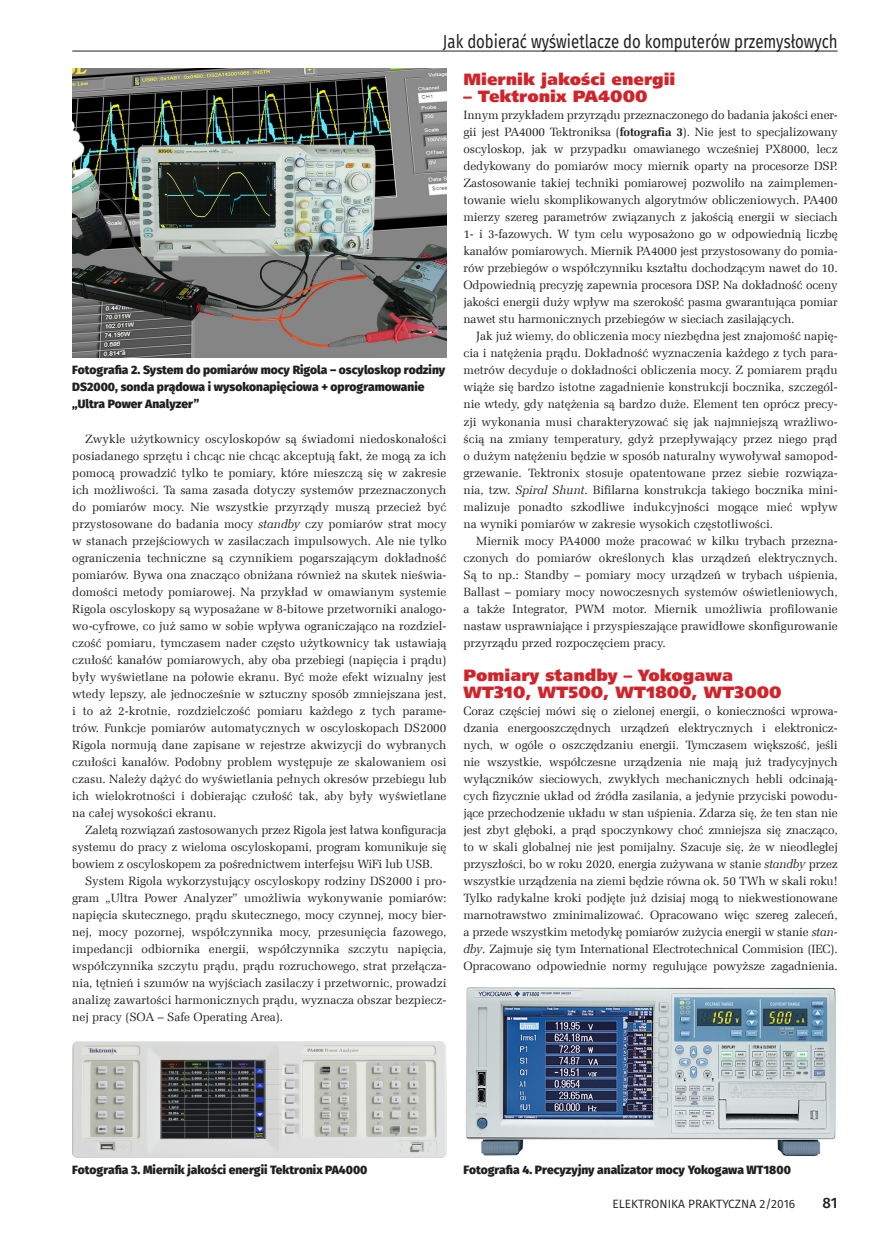
<style>
.page{position:relative;width:893px;height:1234px;background:#fff}
.page>*{position:absolute;margin:0;border:0;box-sizing:border-box;transform-origin:0 0}
.t1{font:18.75px "Fira Sans";color:#231f20;scale:.8 1}
._3_Srodtytul_kurs{font:16.5px/17px "Humnst 777 X Blk EU";color:#d1232a}
.t2{font:500 15px "Fira Sans";color:#231f20}
._1_Body{font:12px/17px "Zapf Ellipt EU";color:#231f20;text-align:justify}
._4_Podpis{font:800 12px/17px "Fira Sans";color:#231f20}
.t3{font:12px "Fira Sans";color:#231f20}
.s1{font-style:italic}
.s2{font-weight:700}
</style>
<div class="page">
<img style="left:72px;top:68px;width:374px;height:289px">
<img style="left:72px;top:1041px;width:374px;height:116px">
<img style="left:466px;top:987px;width:370px;height:169px">
<hr style="left:72px;top:51px;width:766px;height:1px;background:#231f20">
<p class="t1" style="left:443px;top:28px;width:495px">Jak dobierać wyświetlacze do komputerów przemysłowych</p>
<p class="_4_Podpis" style="left:72px;top:361px;width:374px">Fotografia 2. System do pomiarów mocy Rigola – oscyloskop rodziny<br>DS2000, sonda prądowa i wysokonapięciowa + oprogramowanie „Ultra Power Analyzer”</p>
<p class="_1_Body" style="left:72px;top:430px;width:376px;text-indent:13px">Zwykle użytkownicy oscyloskopów są świadomi niedoskonałości posiadanego sprzętu i chcąc nie chcąc akceptują fakt, że mogą za ich pomocą prowadzić tylko te pomiary, które mieszczą się w zakresie ich możliwości. Ta sama zasada dotyczy systemów przeznaczonych do pomiarów mocy. Nie wszystkie przyrządy muszą przecież być przystosowane do badania mocy <span class="s1">standby</span> czy pomiarów strat mocy w stanach przejściowych w zasilaczach impulsowych. Ale nie tylko ograniczenia techniczne są czynnikiem pogarszającym dokładność pomiarów. Bywa ona znacząco obniżana również na skutek nieświa&shy;domości metody pomiarowej. Na przykład w omawianym systemie Rigola oscyloskopy są wyposażane w 8-bitowe przetworniki analogo&shy;wo-cyfrowe, co już samo w sobie wpływa ograniczająco na rozdziel&shy;czość pomiaru, tymczasem nader często użytkownicy tak ustawiają czułość kanałów pomiarowych, aby oba przebiegi (napięcia i prądu) były wyświetlane na połowie ekranu. Być może efekt wizualny jest wtedy lepszy, ale jednocześnie w sztuczny sposób zmniejszana jest, i to aż 2-krotnie, rozdzielczość pomiaru każdego z tych parame&shy;trów. Funkcje pomiarów automatycznych w oscyloskopach DS2000<br>Rigola normują dane zapisane w rejestrze akwizycji do wybranych czułości kanałów. Podobny problem występuje ze skalowaniem osi czasu. Należy dążyć do wyświetlania pełnych okresów przebiegu lub ich wielokrotności i dobierając czułość tak, aby były wyświetlane na całej wysokości ekranu.</p>
<p class="_1_Body" style="left:72px;top:821px;width:376px;text-indent:13px">Zaletą rozwiązań zastosowanych przez Rigola jest łatwa konfiguracja systemu do pracy z wieloma oscyloskopami, program komunikuje się bowiem z oscyloskopem za pośrednictwem interfejsu WiFi lub USB.</p>
<p class="_1_Body" style="left:72px;top:872px;width:376px;text-indent:13px">System Rigola wykorzystujący oscyloskopy rodziny DS2000 i pro&shy;gram „Ultra Power Analyzer” umożliwia wykonywanie pomiarów: napięcia skutecznego, prądu skutecznego, mocy czynnej, mocy bier&shy;nej, mocy pozornej, współczynnika mocy, przesunięcia fazowego, impedancji odbiornika energii, współczynnika szczytu napięcia, współczynnika szczytu prądu, prądu rozruchowego, strat przełącza&shy;nia, tętnień i szumów na wyjściach zasilaczy i przetwornic, prowadzi analizę zawartości harmonicznych prądu, wyznacza obszar bezpiecz&shy;nej pracy (SOA – Safe Operating Area).</p>
<p class="_3_Srodtytul_kurs" style="left:463px;top:71px;width:213px">Miernik jakości energii</p>
<p class="_3_Srodtytul_kurs" style="left:463px;top:88px;width:185px">– Tektronix PA4000</p>
<p class="_1_Body" style="left:463px;top:107px;width:376px">Innym przykładem przyrządu przeznaczonego do badania jakości ener&shy;gii jest PA4000 Tektroniksa (<span class="s2">fotografia 3</span>). Nie jest to specjalizowany oscyloskop, jak w przypadku omawianego wcześniej PX8000, lecz dedykowany do pomiarów mocy miernik oparty na procesorze DSP.<br>Zastosowanie takiej techniki pomiarowej pozwoliło na zaimplemen&shy;towanie wielu skomplikowanych algorytmów obliczeniowych. PA400 mierzy szereg parametrów związanych z jakością energii w sieciach 1- i 3-fazowych. W tym celu wyposażono go w odpowiednią liczbę kanałów pomiarowych. Miernik PA4000 jest przystosowany do pomia&shy;rów przebiegów o współczynniku kształtu dochodzącym nawet do 10.<br>Odpowiednią precyzję zapewnia procesora DSP. Na dokładność oceny jakości energii duży wpływ ma szerokość pasma gwarantująca pomiar nawet stu harmonicznych przebiegów w sieciach zasilających.</p>
<p class="_1_Body" style="left:463px;top:328px;width:376px;text-indent:13px">Jak już wiemy, do obliczenia mocy niezbędna jest znajomość napię&shy;cia i natężenia prądu. Dokładność wyznaczenia każdego z tych para&shy;metrów decyduje o dokładności obliczenia mocy. Z pomiarem prądu wiąże się bardzo istotne zagadnienie konstrukcji bocznika, szczegól&shy;nie wtedy, gdy natężenia są bardzo duże. Element ten oprócz precy&shy;zji wykonania musi charakteryzować się jak najmniejszą wrażliwo&shy;ścią na zmiany temperatury, gdyż przepływający przez niego prąd o dużym natężeniu będzie w sposób naturalny wywoływał samopod&shy;grzewanie. Tektronix stosuje opatentowane przez siebie rozwiąza&shy;nia, tzw. <span class="s1">Spiral Shunt</span>. Bifilarna konstrukcja takiego bocznika mini&shy;malizuje ponadto szkodliwe indukcyjności mogące mieć wpływ na wyniki pomiarów w zakresie wysokich częstotliwości.</p>
<p class="_1_Body" style="left:463px;top:532px;width:376px;text-indent:13px">Miernik mocy PA4000 może pracować w kilku trybach przezna&shy;czonych do pomiarów określonych klas urządzeń elektrycznych.<br>Są to np.: Standby – pomiary mocy urządzeń w trybach uśpienia, Ballast – pomiary mocy nowoczesnych systemów oświetleniowych, a także Integrator, PWM motor. Miernik umożliwia profilowanie nastaw usprawniające i przyspieszające prawidłowe skonfigurowanie przyrządu przed rozpoczęciem pracy.</p>
<p class="_3_Srodtytul_kurs" style="left:463px;top:667px;width:320px">Pomiary standby – Yokogawa<br>WT310, WT500, WT1800, WT3000</p>
<p class="_1_Body" style="left:463px;top:702px;width:376px">Coraz częściej mówi się o zielonej energii, o konieczności wprowa&shy;dzania energooszczędnych urządzeń elektrycznych i elektronicz&shy;nych, w ogóle o oszczędzaniu energii. Tymczasem większość, jeśli nie wszystkie, współczesne urządzenia nie mają już tradycyjnych wyłączników sieciowych, zwykłych mechanicznych hebli odcinają&shy;cych fizycznie układ od źródła zasilania, a jedynie przyciski powodu&shy;jące przechodzenie układu w stan uśpienia. Zdarza się, że ten stan nie jest zbyt głęboki, a prąd spoczynkowy choć zmniejsza się znacząco, to w skali globalnej nie jest pomijalny. Szacuje się, że w nieodległej przyszłości, bo w roku 2020, energia zużywana w stanie <span class="s1">standby</span> przez wszystkie urządzenia na ziemi będzie równa ok. 50 TWh w skali roku!<br>Tylko radykalne kroki podjęte już dzisiaj mogą to niekwestionowane marnotrawstwo zminimalizować. Opracowano więc szereg zaleceń, a przede wszystkim metodykę pomiarów zużycia energii w stanie <span class="s1">stan&shy;dby</span>. Zajmuje się tym International Electrotechnical Commision (IEC).<br>Opracowano odpowiednie normy regulujące powyższe zagadnienia.</p>
<p class="_4_Podpis" style="left:72px;top:1161px;width:297px">Fotografia 3. Miernik jakości energii Tektronix PA4000</p>
<p class="_4_Podpis" style="left:463px;top:1161px;width:329px">Fotografia 4. Precyzyjny analizator mocy Yokogawa WT1800</p>
<p class="t3" style="left:612px;top:1195px;width:184px">ELEKTRONIKA PRAKTYCZNA 2/2016</p>
<p class="t2" style="left:823px;top:1192px;width:17px">81</p>
</div>
